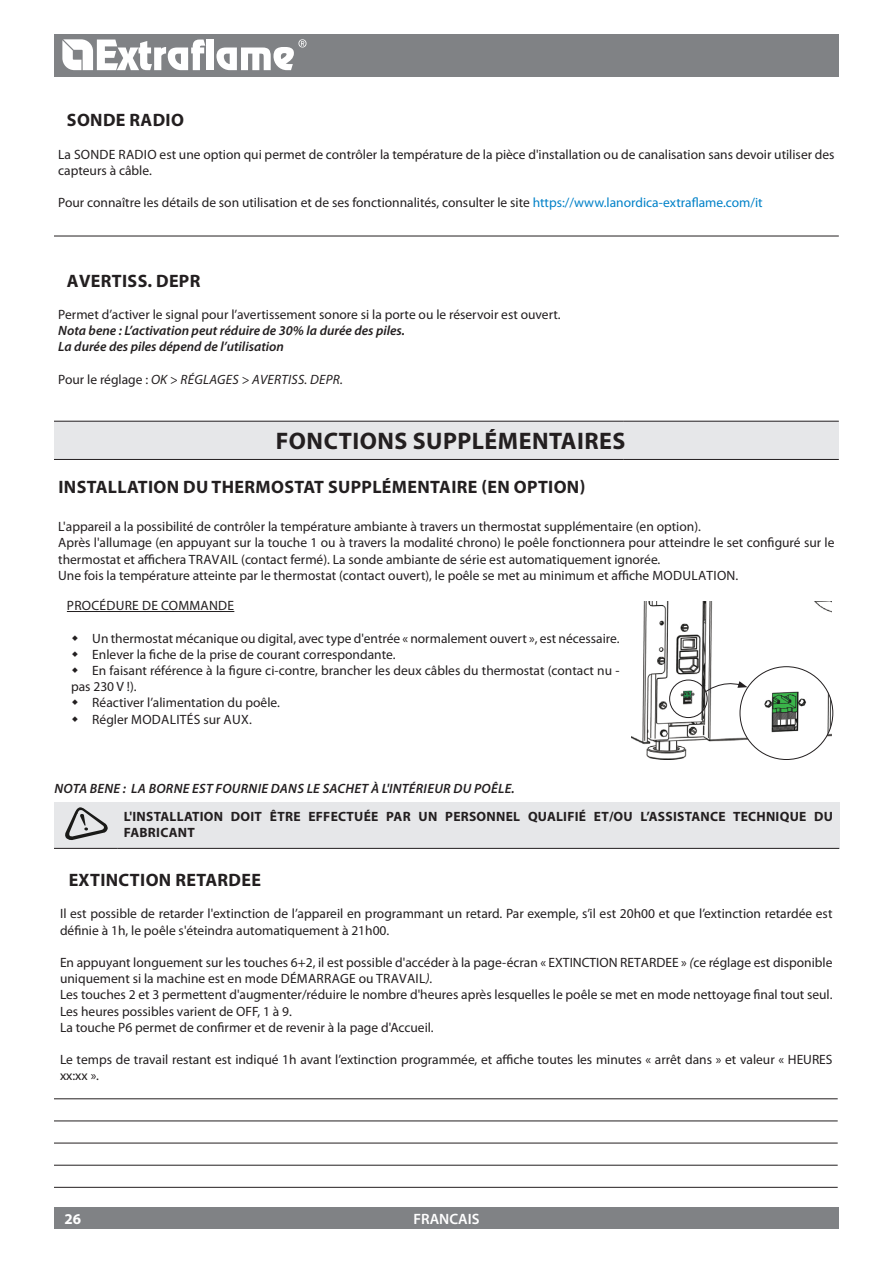
<style>
.page{position:relative;width:893px;height:1263px;background:#fff}
.page>*{position:absolute;margin:0;border:0;box-sizing:border-box;transform-origin:0 0}
.t1{font:700 24px "Myriad Pro";letter-spacing:.02em;color:#231f20}
.t2{font:700 18px "Myriad Pro";letter-spacing:.02em;color:#231f20}
.t3{font:600 15px "Myriad Pro";color:#fff}
.t4{font:700 15px "Myriad Pro";color:#fff}
.t5{font:13.5px/16.2px "Myriad Pro";color:#231f20}
.t6{font:italic 600 13.5px/16.2px "Myriad Pro";letter-spacing:.015em;color:#231f20}
.t7{font:700 13.5px/16.2px "Myriad Pro";letter-spacing:.02em;color:#231f20}
.t8{font:italic 13.5px "Myriad Pro";letter-spacing:.02em;color:#231f20}
.s1{color:#0081c8}
.s2{font-style:normal}
.s3{font-style:italic}
</style>
<div class="page">
<hr style="left:54px;top:1098px;width:784px;height:1px;background:#231f20">
<hr style="left:54px;top:1121px;width:784px;height:1px;background:#231f20">
<hr style="left:54px;top:1143px;width:784px;height:1px;background:#231f20">
<hr style="left:54px;top:1165px;width:784px;height:1px;background:#231f20">
<hr style="left:54px;top:1187px;width:784px;height:1px;background:#231f20">
<div style="left:54px;top:34px;width:785px;height:43px;background:#808285"></div>
<div style="left:54px;top:1208px;width:785px;height:21px;background:#808285"></div>
<svg style="left:62px;top:39px;width:143px;height:31px"></svg>
<div style="left:207px;top:40px;width:7px;height:30px;background:#fff"></div>
<svg style="left:216px;top:39px;width:90px;height:31px"></svg>
<div style="left:54px;top:801px;width:785px;height:47px;background:#e6e7e9"></div>
<hr style="left:54px;top:848px;width:64px;height:1px;background:#231f20">
<hr style="left:118px;top:848px;width:721px;height:1px;background:#231f20">
<svg style="left:65px;top:807px;width:43px;height:33px"></svg>
<div style="left:54px;top:421px;width:785px;height:38px;background:#e6e7e9"></div>
<hr style="left:54px;top:421px;width:570px;height:1px;background:#231f20">
<hr style="left:624px;top:421px;width:215px;height:1px;background:#231f20">
<hr style="left:54px;top:459px;width:570px;height:1px;background:#231f20">
<hr style="left:624px;top:459px;width:215px;height:1px;background:#231f20">
<hr style="left:67px;top:611px;width:167px;height:1px;background:#231f20">
<img style="left:631px;top:601px;width:200px;height:159px">
<hr style="left:54px;top:236px;width:785px;height:1px;background:#231f20">
<img style="left:740px;top:667px;width:93px;height:92px;border-radius:46px">
<div style="left:669px;top:680px;width:38px;height:38px;border:1px solid #231f20;border-radius:50%"></div>
<svg style="left:705px;top:679px;width:42px;height:13px"></svg>
<h2 class="t2" style="left:67px;top:108px;width:13px">SONDE</h2>
<h2 class="t2" style="left:130px;top:108px;width:12px">RADIO</h2>
<p class="t5" style="left:58px;top:146px;width:778px">La SONDE RADIO est une option qui permet de contrôler la température de la pièce d'installation ou de canalisation sans devoir utiliser des capteurs à câble.</p>
<p class="t5" style="left:58px;top:194px;width:706px">Pour connaître les détails de son utilisation et de ses fonctionnalités, consulter le site <span class="s1">https://www.lanordica-extraflame.com/it</span></p>
<h2 class="t2" style="left:67px;top:269px;width:12px">AVER</h2>
<h2 class="t2" style="left:112px;top:269px;width:56px">TISS. DEPR</h2>
<p class="t5" style="left:58px;top:306px;width:504px">Permet d’activer le signal pour l’avertissement sonore si la porte ou le réservoir est ouvert.</p>
<p class="t6" style="left:58px;top:322px;width:348px">Nota bene : L’activation peut réduire de 30% la durée des piles.<br>La durée des piles dépend de l’utilisation</p>
<p class="t8" style="left:58px;top:371px;width:286px"><span class="s2">Pour le réglage :</span> OK &gt; RÉGLAGES &gt; AVERTISS. DEPR.</p>
<h1 class="t1" style="left:276px;top:426px;width:351px">FONCTIONS SUPPLÉMENTAIRES</h1>
<h2 class="t2" style="left:58px;top:476px;width:49px">INS TALLA</h2>
<h2 class="t2" style="left:138px;top:476px;width:21px">TION</h2>
<h2 class="t2" style="left:183px;top:476px;width:404px">DU THERMOSTAT SUPPLÉMENTAIRE (EN OPTION)</h2>
<p class="t5" style="left:58px;top:518px;width:778px">L'appareil a la possibilité de contrôler la température ambiante à travers un thermostat supplémentaire (en option).<br>Après l'allumage (en appuyant sur la touche 1 ou à travers la modalité chrono) le poêle fonctionnera pour atteindre le set configuré sur le thermostat et affichera Travail</p>
<p class="t5" style="left:58px;top:551px;width:604px;text-align:right">(contact fermé). La sonde ambiante de série est automatiquement ignorée.<br>Une fois la température atteinte par le thermostat (contact ouvert), le poêle se met au minimum et affiche modulation</p>
<p class="t5" style="left:736px;top:567px;width:4px">.</p>
<p class="t5" style="left:67px;top:597px;width:105px">Procédu re de commande</p>
<p class="t5" style="left:92px;top:630px;width:529px">Un thermostat mécanique ou digital, avec type d'entrée « normalement ouvert », est nécessaire.</p>
<p class="t5" style="left:92px;top:646px;width:305px">Enlever la fiche de la prise de courant correspondante.</p>
<p class="t5" style="left:92px;top:662px;width:529px">En faisant référence à la figure ci-contre, brancher les deux câbles du thermostat (contact nu -</p>
<p class="t5" style="left:71px;top:678px;width:67px">pas 230 V !).</p>
<p class="t5" style="left:92px;top:694px;width:189px">Réactiver l’alimentation du poêle.</p>
<p class="t5" style="left:92px;top:711px;width:59px">Régler Modalit</p>
<p class="t5" style="left:187px;top:711px;width:66px">és sur AUX.</p>
<p class="t6" style="left:55px;top:780px;width:462px">No ta bene : La borne est fournie da ns le sachet à l'intérieur du poêle.</p>
<p class="t7" style="left:124px;top:808px;width:709px">L'INSTALLATION DOIT ÊTRE EFFECTU ÉE PAR UN PERSONNEL QUALIFIÉ ET/OU L’ASSISTANCE TECHNIQUE DU<br>FABRICANT</p>
<h2 class="t2" style="left:69px;top:868px;width:83px">EXTINCTION</h2>
<h2 class="t2" style="left:175px;top:868px;width:42px">RE TARDEE</h2>
<p class="t5" style="left:60px;top:905px;width:774px">Il est possible de retarder l'extinction de l’appareil en programmant un retard. Par exemple, s’il est 20h00 et que l’extinction retardée est définie à 1h, le poêle s'éteindra automatiquement à 21h00.</p>
<p class="t5" style="left:60px;top:954px;width:774px">En appuyant longuement sur les touches 6+2, il est possible d'accéder à la page-écran « EXTINCTION RETARDEE » <span class="s3">(</span>ce réglage est disponible uniquement si la machine est en mode démarrage</p>
<p class="t5" style="left:359px;top:970px;width:40px">ou travail</p>
<p class="t8" style="left:426px;top:970px;width:8px">).</p>
<p class="t5" style="left:60px;top:986px;width:774px">Les touches 2 et 3 permettent d'augmenter/réduire le nombre d'heures après lesquelles le poêle se met en mode nettoyage final tout seul.<br>Les heures possibles varient de OFF, 1 à 9.<br>La touche P6 permet de confirmer et de revenir à la page d'Accueil.</p>
<p class="t5" style="left:60px;top:1051px;width:774px">Le temps de travail restant est indiqué 1h avant l’extinction programmée, et affiche toutes les minutes « arrêt dans » et valeur « HEURES xx:xx ».</p>
<p class="t4" style="left:65px;top:1209px;width:18px">26</p>
<p class="t3" style="left:413px;top:1209px;width:68px">FRANCAIS</p>
</div>
